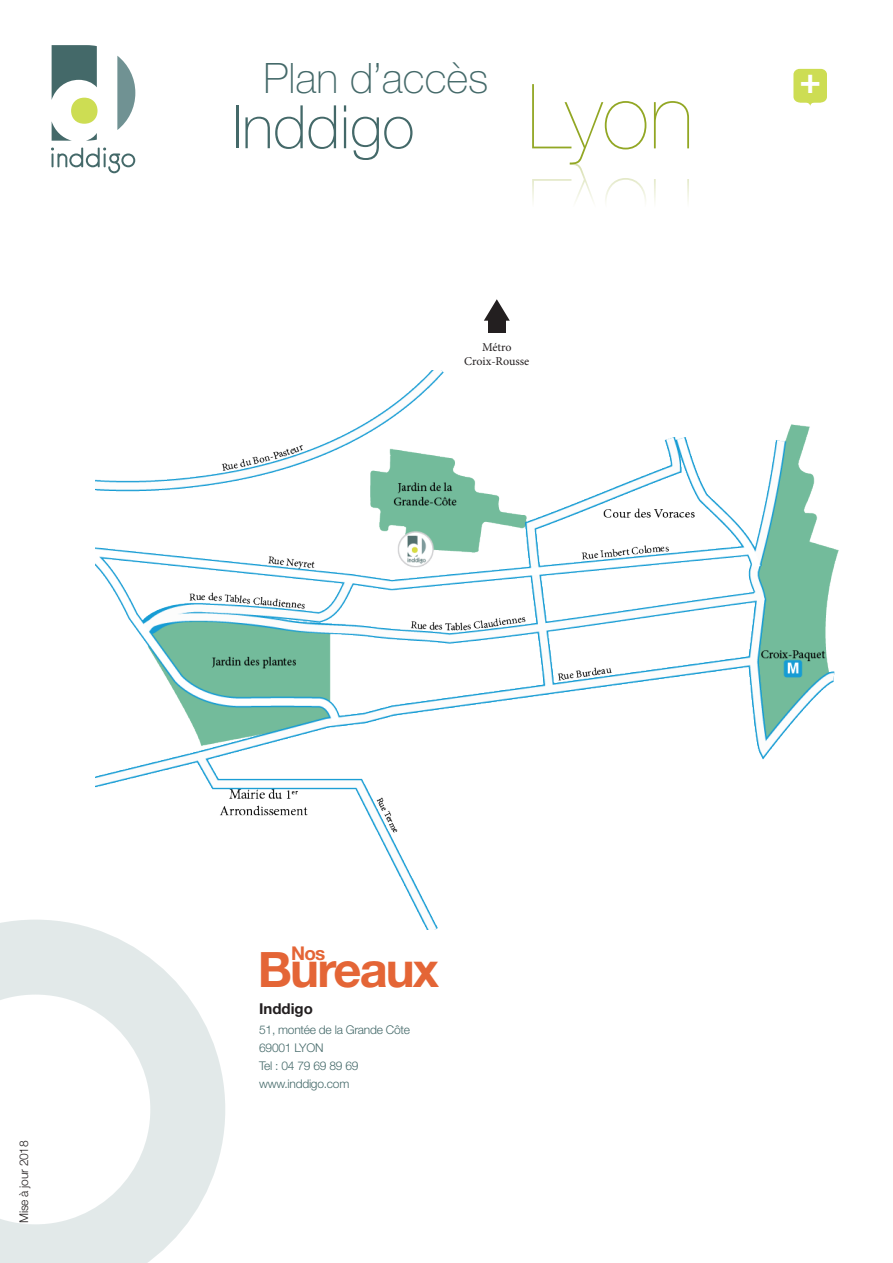
<style>
.page{position:relative;width:893px;height:1263px;background:#fff}
.page>*{position:absolute;margin:0;border:0;box-sizing:border-box;transform-origin:0 0}
.t1{font:200 90px "Helvetica Neue LT Std";color:#92a724}
.t2{font:100 60px "Helvetica Neue LT Std";color:#446969}
.t3{font:700 48.9px "Helvetica Neue LT Std";letter-spacing:-.04em;color:#e46536}
.t4{font:100 42px "Helvetica Neue LT Std";color:#446969}
.t5{font:700 36px "Helvetica Neue LT Std";color:#fff}
.t6{font:700 18.9px "Helvetica Neue LT Std";color:#e46536}
.t7{font:700 15px "Helvetica Neue LT Std";color:#231f20}
.t8{font:300 12px "Helvetica Neue LT Std";letter-spacing:-.02em;color:#446969}
.t9{font:12px "Minion Pro";letter-spacing:-.005em;color:#231f20}
.t10{font:300 12px "Helvetica Neue LT Std";letter-spacing:-.02em;color:#231f20}
</style>
<div class="page">
<div style="left:793px;top:69px;width:34px;height:33px;background:#cddd53;border-radius:6px"></div>
<svg style="left:800px;top:102px;width:21px;height:4px"></svg>
<div style="left:71px;top:98px;width:27px;height:26px;background:#cddd53;border-radius:50%"></div>
<svg style="left:86px;top:133px;width:11px;height:8px"></svg>
<svg style="left:52px;top:45px;width:45px;height:55px"></svg>
<svg style="left:117px;top:56px;width:18px;height:74px"></svg>
<svg style="left:52px;top:122px;width:20px;height:19px"></svg>
<svg style="left:51px;top:148px;width:84px;height:25px"></svg>
<img style="left:95px;top:370px;width:744px;height:559px">
<svg style="left:484px;top:299px;width:26px;height:22px"></svg>
<div style="left:488px;top:320px;width:18px;height:13px;background:#231f20"></div>
<svg style="left:0;top:919px;width:225px;height:344px"></svg>
<p class="t4" style="left:264px;top:54px;width:226px">Plan d’accès</p>
<p class="t2" style="left:232px;top:93px;width:184px">Inddigo</p>
<p class="t1" style="left:527px;top:65px;width:168px">Lyon</p>
<p class="t9" style="left:482px;top:339px;width:31px">Métro</p>
<p class="t9" style="left:464px;top:353px;width:67px">Croix-Rousse</p>
<p class="t5" style="left:799px;top:58px;width:23px">+</p>
<p class="t10" style="left:17px;top:1223px;width:84px;rotate:-90deg">Mise à jour 2018</p>
<p class="t6" style="left:291px;top:941px;width:35px">Nos</p>
<p class="t3" style="left:258px;top:939px;width:183px">Bureaux</p>
<p class="t7" style="left:259px;top:999px;width:55px">Inddigo</p>
<p class="t8" style="left:259px;top:1022px;width:152px">51, montée de la Grande Côte</p>
<p class="t8" style="left:259px;top:1040px;width:66px">69001 LYON</p>
<p class="t8" style="left:259px;top:1058px;width:101px">Tel : 04 79 69 89 69</p>
<p class="t8" style="left:259px;top:1076px;width:92px">www.inddigo.com</p>
</div>
